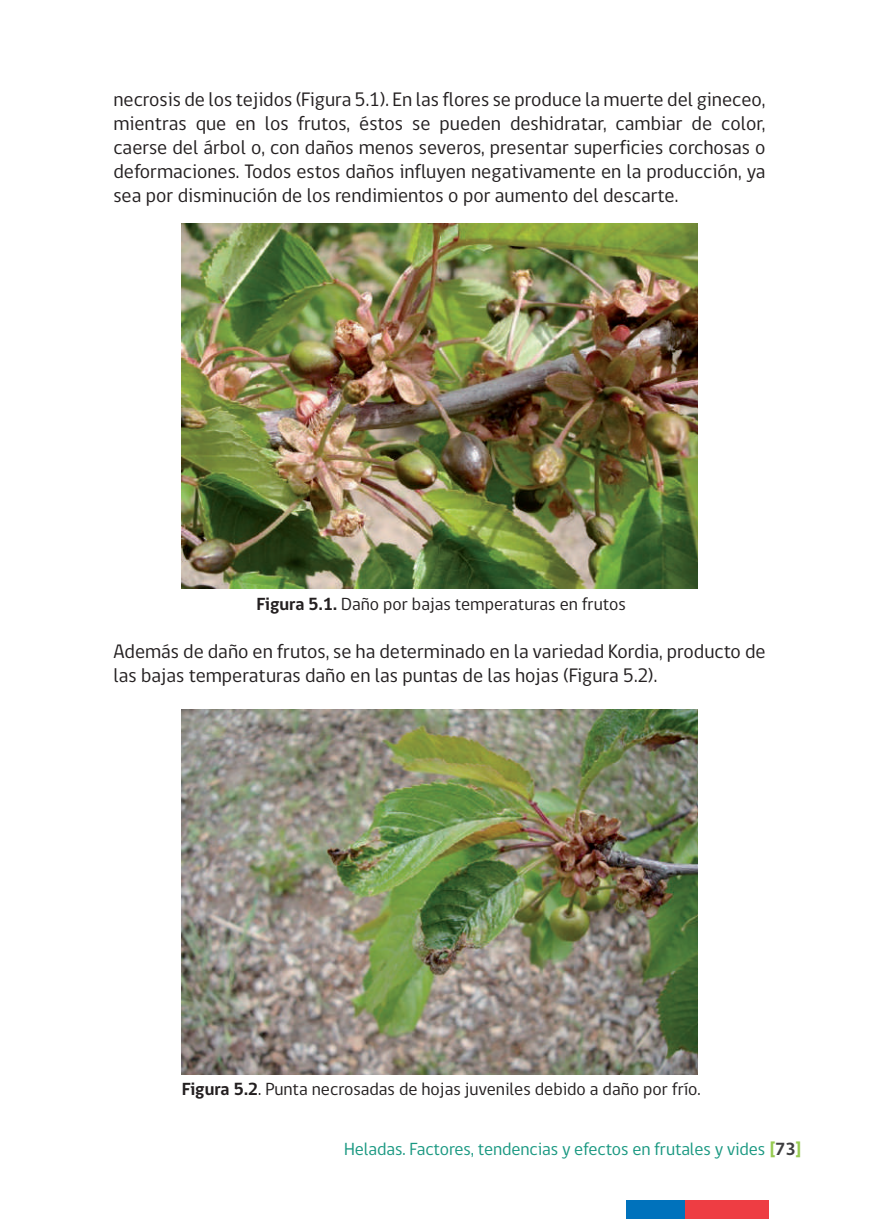
<style>
.page{position:relative;width:879px;height:1219px;background:#fff}
.page>*{position:absolute;margin:0;border:0;box-sizing:border-box;transform-origin:0 0}
.t1{font:20px/24px "gob CL";color:#231f20;text-align:justify}
.t2{font:18px "gob CL";color:#231f20}
.t3{font:18px "gob CL";letter-spacing:-.005em;color:#199881}
.s1{font-weight:700}
.s2{font-weight:700;color:#97cb52}
.s3{font-weight:700;color:#3e3e3f}
</style>
<div class="page">
<div style="left:626px;top:1200px;width:58px;height:19px;background:#0072bc"></div>
<div style="left:684px;top:1200px;width:84px;height:19px;background:#ee3d43"></div>
<img style="left:182px;top:224px;width:515px;height:364px">
<img style="left:182px;top:709px;width:515px;height:365px">
<p class="t1" style="left:113px;top:88px;width:653px">necrosis de los tejidos (Figura 5.1). En las flores se produce la muerte del gineceo, mientras que en los frutos, éstos se pueden deshidratar, cambiar de color, caerse del árbol o, con daños menos severos, presentar superficies corchosas o deformaciones. Todos estos daños influyen negativamente en la producción, ya sea por disminución de los rendimientos o por aumento del descarte.</p>
<p class="t2" style="left:256px;top:591px;width:371px"><span class="s1">Figura 5.1.</span> Daño por bajas temperaturas en frutos</p>
<p class="t1" style="left:113px;top:640px;width:654px">Además de daño en frutos, se ha determinado en la variedad Kordia, producto de las bajas temperaturas daño en las puntas de las hojas (Figura 5.2).</p>
<p class="t2" style="left:182px;top:1077px;width:520px"><span class="s1">Figura 5.2</span>. Punta necrosadas de hojas juveniles debido a daño por frío.</p>
<p class="t3" style="left:344px;top:1136px;width:459px">Heladas. Factores, tendencias y efectos en frutales y vides <span class="s2">[</span><span class="s3">73</span><span class="s2">]</span></p>
</div>
